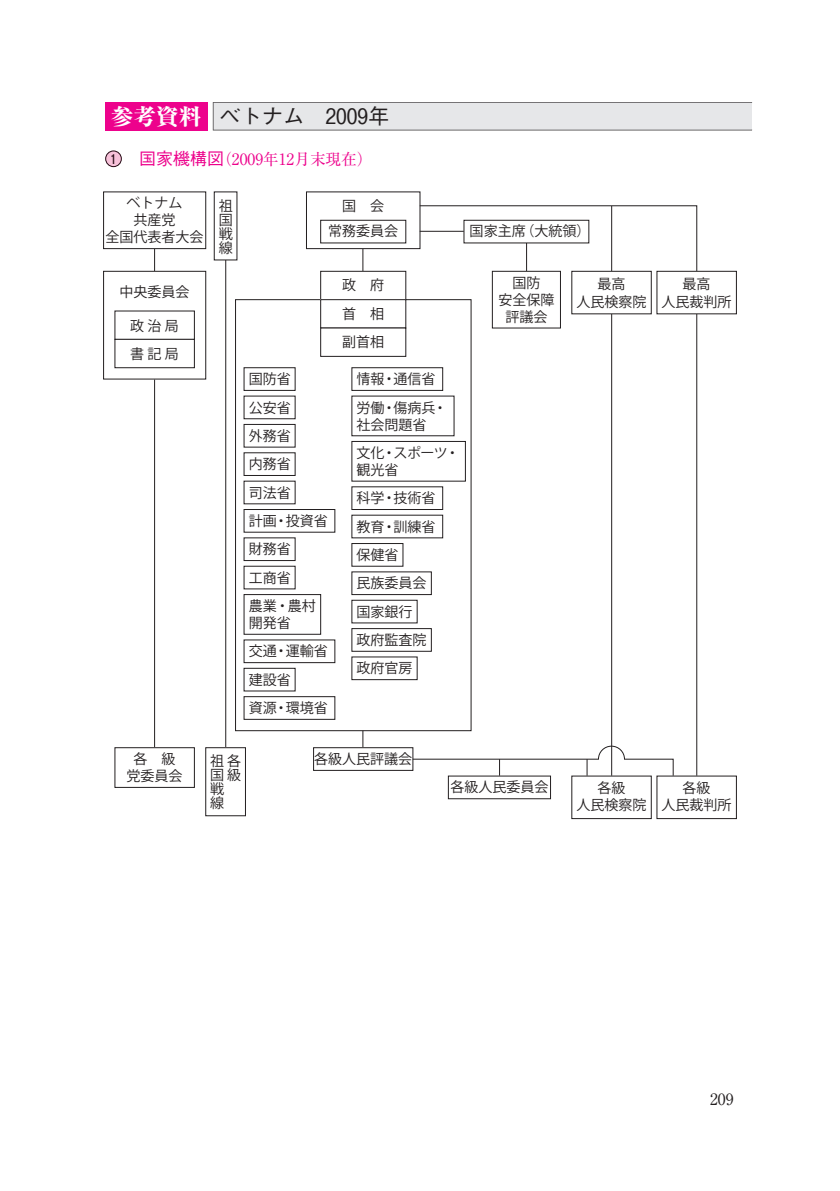
<style>
.page{position:relative;width:840px;height:1191px;background:#fff}
.page>*{position:absolute;margin:0;border:0;box-sizing:border-box;transform-origin:0 0}
.t1{font:21.2px "Gothic BBB Pro Medium 90 msp RKSJ H";color:#231f20}
.t2{font:15.6px "Ryumin Pro Regular 90 msp RKSJ H";color:#ed028c}
.t3{font:15.6px "Ryumin Pro Regular 90 msp RKSJ H";color:#231f20}
.t4{font:14px/28.4px "Koz Go Pro Regular 90 msp RKSJ H";color:#231f20;text-align:center}
.t5{font:14px/14px "Koz Go Pro Regular 90 msp RKSJ V";color:#231f20}
.s1{font-family:"Ryumin Pro Heavy 90 msp RKSJ H";font-size:22.6px;color:#fff}
.s2{font-family:"Gothic BBB Pro Medium 90 msp RKSJ H";font-size:13.4px;color:#230712}
.s3{font-family:"Gothic BBB Pro Medium 90 msp RKSJ H";font-size:17px}
</style>
<div class="page">
<div style="left:105px;top:102px;width:102px;height:28px;background:#ed028c"></div>
<svg style="left:213px;top:102px;width:538px;height:28px;background:#e0e0e2"></svg>
<div style="left:106px;top:151px;width:15px;height:16px;background:#f7c1d9;border-radius:50%"></div>
<div style="left:105px;top:151px;width:16px;height:16px;border:1px solid #230712;border-radius:50%"></div>
<svg style="left:154px;top:249px;width:1px;height:22px"></svg>
<hr style="left:154px;top:379px;width:1px;height:368px;background:#231f20">
<hr style="left:225px;top:260px;width:1px;height:487px;background:#231f20">
<div style="left:235px;top:299px;width:236px;height:432px;border:1px solid #231f20"></div>
<div style="left:243px;top:367px;width:52px;height:24px;border:1px solid #231f20"></div>
<div style="left:320px;top:271px;width:86px;height:29px;border:1px solid #231f20"></div>
<div style="left:306px;top:191px;width:114px;height:58px;border:1px solid #231f20"></div>
<div style="left:320px;top:220px;width:86px;height:23px;border:1px solid #231f20"></div>
<div style="left:320px;top:299px;width:86px;height:29px;border:1px solid #231f20"></div>
<div style="left:320px;top:327px;width:86px;height:30px;border:1px solid #231f20"></div>
<div style="left:313px;top:747px;width:100px;height:24px;border:1px solid #231f20"></div>
<div style="left:447px;top:775px;width:103px;height:24px;border:1px solid #231f20"></div>
<div style="left:571px;top:775px;width:80px;height:44px;border:1px solid #231f20"></div>
<div style="left:656px;top:775px;width:80px;height:44px;border:1px solid #231f20"></div>
<div style="left:114px;top:747px;width:81px;height:41px;border:1px solid #231f20"></div>
<div style="left:205px;top:747px;width:41px;height:69px;border:1px solid #231f20"></div>
<div style="left:351px;top:367px;width:92px;height:24px;border:1px solid #231f20"></div>
<div style="left:351px;top:441px;width:114px;height:40px;border:1px solid #231f20"></div>
<div style="left:351px;top:486px;width:92px;height:24px;border:1px solid #231f20"></div>
<div style="left:351px;top:543px;width:52px;height:24px;border:1px solid #231f20"></div>
<div style="left:351px;top:571px;width:80px;height:24px;border:1px solid #231f20"></div>
<div style="left:351px;top:600px;width:66px;height:23px;border:1px solid #231f20"></div>
<div style="left:351px;top:628px;width:80px;height:24px;border:1px solid #231f20"></div>
<div style="left:351px;top:656px;width:66px;height:24px;border:1px solid #231f20"></div>
<div style="left:243px;top:395px;width:52px;height:24px;border:1px solid #231f20"></div>
<div style="left:243px;top:424px;width:52px;height:23px;border:1px solid #231f20"></div>
<div style="left:243px;top:452px;width:52px;height:24px;border:1px solid #231f20"></div>
<div style="left:243px;top:509px;width:92px;height:23px;border:1px solid #231f20"></div>
<div style="left:243px;top:537px;width:52px;height:24px;border:1px solid #231f20"></div>
<div style="left:243px;top:594px;width:78px;height:41px;border:1px solid #231f20"></div>
<div style="left:243px;top:639px;width:92px;height:24px;border:1px solid #231f20"></div>
<div style="left:243px;top:668px;width:52px;height:23px;border:1px solid #231f20"></div>
<div style="left:243px;top:696px;width:92px;height:24px;border:1px solid #231f20"></div>
<div style="left:103px;top:191px;width:103px;height:58px;border:1px solid #231f20"></div>
<div style="left:103px;top:271px;width:103px;height:108px;border:1px solid #231f20"></div>
<div style="left:114px;top:339px;width:81px;height:29px;border:1px solid #231f20"></div>
<div style="left:214px;top:191px;width:23px;height:69px;border:1px solid #231f20"></div>
<svg style="left:362px;top:730px;width:1px;height:17px"></svg>
<svg style="left:362px;top:249px;width:1px;height:22px"></svg>
<hr style="left:610px;top:314px;width:1px;height:461px;background:#231f20">
<hr style="left:695px;top:314px;width:1px;height:461px;background:#231f20">
<svg style="left:418px;top:205px;width:279px;height:67px"></svg>
<svg style="left:411px;top:745px;width:262px;height:31px"></svg>
<h1 class="t1" style="left:111px;top:108px;width:280px"><span class="s1">参考資料</span> ベトナム　2009年</h1>
<p class="t2" style="left:110px;top:153px;width:264px"><span class="s2">1</span> <span class="s3">　国家機構図</span>（2009年12月末現在）</p>
<p class="t4" style="left:105px;top:196px;width:99px;line-height:17px">ベトナム<br>共産党<br>全国代表者大会</p>
<p class="t4" style="left:119px;top:280px;width:71px">中央委員会</p>
<p class="t4" style="left:130px;top:313px;width:50px;text-align:left">政 治 局書 記 局</p>
<p class="t5" style="left:218px;top:200px;width:15px;text-align:justify">祖国戦線</p>
<p class="t4" style="left:328px;top:195px;width:71px;line-height:25.6px">国　会<br>常務委員会</p>
<p class="t4" style="left:342px;top:273px;width:43px">政　府</p>
<p class="t4" style="left:248px;top:367px;width:43px">国防省</p>
<p class="t4" style="left:248px;top:395px;width:80px;text-align:left">公安省<br>外務省<br>内務省<br>司法省<br>計画・投資省財務省<br>工商省<br>農業・農村</p>
<p class="t4" style="left:248px;top:610px;width:80px;text-align:left">開発省<br>交通・運輸省建設省<br>資源・環境省</p>
<p class="t4" style="left:342px;top:301px;width:43px;text-align:left">首　相副首相</p>
<p class="t4" style="left:356px;top:367px;width:92px;text-align:left">情報・通信省労働・傷病兵・</p>
<p class="t4" style="left:356px;top:412px;width:104px;text-align:left">社会問題省<br>文化・スポーツ・</p>
<p class="t4" style="left:356px;top:457px;width:80px;text-align:left">観光省<br>科学・技術省教育・訓練省保健省<br>民族委員会国家銀行<br>政府監査院政府官房</p>
<p class="t4" style="left:469px;top:219px;width:122px">国家主席（大統領）</p>
<p class="t4" style="left:498px;top:276px;width:57px;line-height:17px">国防<br>安全保障評議会</p>
<p class="t4" style="left:576px;top:276px;width:71px;line-height:18px">最高<br>人民検察院</p>
<p class="t4" style="left:661px;top:276px;width:71px;line-height:18px">最高<br>人民裁判所</p>
<p class="t4" style="left:126px;top:752px;width:57px;line-height:17px">各　級党委員会</p>
<p class="t5" style="left:210px;top:756px;width:32px">祖各国級戦線</p>
<p class="t4" style="left:314px;top:746px;width:99px">各級人民評議会</p>
<p class="t4" style="left:450px;top:774px;width:99px">各級人民委員会</p>
<p class="t4" style="left:576px;top:781px;width:71px;line-height:17px">各級<br>人民検察院</p>
<p class="t4" style="left:661px;top:781px;width:71px;line-height:17px">各級<br>人民裁判所</p>
<p class="t3" style="left:709px;top:1093px;width:25px">209</p>
</div>
